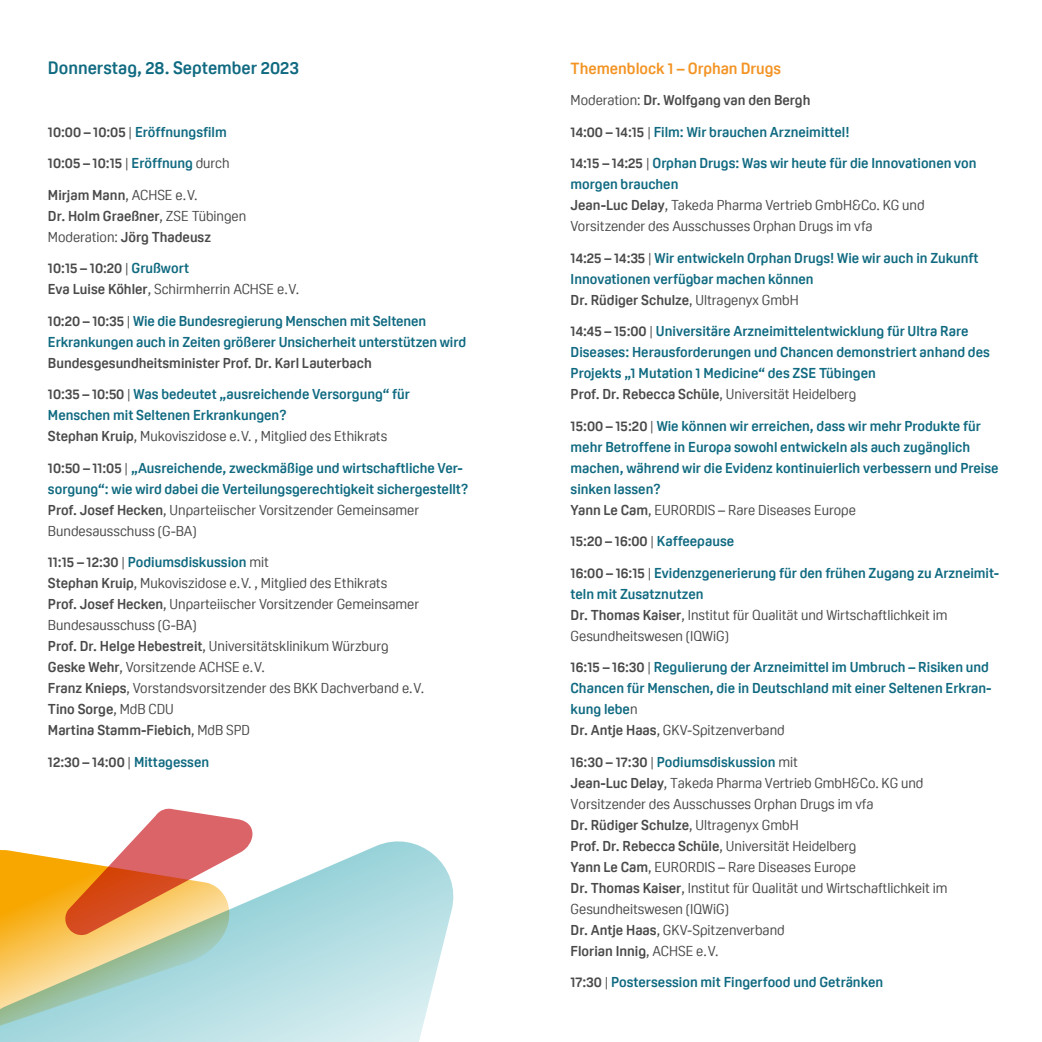
<style>
.page{position:relative;width:1042px;height:1042px;background:#fff}
.page>*{position:absolute;margin:0;border:0;box-sizing:border-box;transform-origin:0 0}
.t1{font:700 17.5px "Oscine";color:#106a81}
.t2{font:700 15.75px "Oscine";color:#f39424}
.t3{font:700 14px/21px "Oscine";color:#106a81}
.t4{font:14px/21px "Oscine";color:#4b4a4a}
.t5{font:700 14px/21px "Oscine";color:#4b4a4a}
.s1{color:#4b4a4a}
.s2{font-weight:400;color:#4b4a4a}
.s3{font-weight:400}
.s4{color:#106a81}
.s5{font-weight:700}
.s6{font-weight:700;color:#106a81}
</style>
<div class="page">
<svg style="left:144px;top:808px;width:107px;height:20px"></svg>
<svg style="left:0;top:828px;width:454px;height:214px"></svg>
<h1 class="t1" style="left:48px;top:57px;width:252px">Donnerstag, 28. September 2023</h1>
<p class="t3" style="left:48px;top:121px;width:180px"><span class="s1">10:00 – 10:05</span> <span class="s2">|</span> Eröffnungsfilm</p>
<p class="t5" style="left:48px;top:153px;width:183px">10:05 – 10:15 <span class="s3">|</span> <span class="s4">Eröffnung</span> <span class="s3">durch</span></p>
<p class="t5" style="left:48px;top:184px;width:200px">Mirjam Mann<span class="s3">, ACHSE e. V.<br></span>Dr. Holm Graeßner<span class="s3">, ZSE Tübingen<br>Moderation:</span> Jörg Thadeusz</p>
<p class="t5" style="left:48px;top:258px;width:143px">10:15 – 10:20 <span class="s3">|</span> <span class="s4">Grußwort</span></p>
<p class="t4" style="left:48px;top:279px;width:253px"><span class="s5">Eva Luise Köhler</span>, Schirmherrin ACHSE e. V.</p>
<p class="t3" style="left:48px;top:310px;width:420px"><span class="s1">10:20 – 10:35</span> <span class="s2">|</span> Wie die Bundesregierung Menschen mit Seltenen<br>Erkrankungen auch in Zeiten größerer Unsicherheit unterstützen wird</p>
<p class="t5" style="left:48px;top:352px;width:325px">Bundesgesundheitsminister Prof. Dr. Karl Lauterbach</p>
<p class="t3" style="left:48px;top:384px;width:363px"><span class="s1">10:35 – 10:50</span> <span class="s2">|</span> Was bedeutet „ausreichende Versorgung“ für<br>Menschen mit Seltenen Erkrankungen?</p>
<p class="t4" style="left:48px;top:426px;width:341px"><span class="s5">Stephan Kruip</span>, Mukoviszidose e. V. , Mitglied des Ethikrats</p>
<p class="t3" style="left:48px;top:457px;width:422px"><span class="s1">10:50 – 11:05</span> <span class="s2">|</span> „Ausreichende, zweckmäßige und wirtschaftliche Ver&shy;sorgung“: wie wird dabei die Verteilungsgerechtigkeit sichergestellt?</p>
<p class="t4" style="left:48px;top:499px;width:373px"><span class="s5">Prof. Josef Hecken</span>, Unparteiischer Vorsitzender Gemeinsamer<br>Bundesausschuss (G-BA)</p>
<p class="t3" style="left:48px;top:552px;width:222px"><span class="s1">11:15 – 12:30</span> <span class="s2">|</span> Podiumsdiskussion <span class="s2">mit</span></p>
<p class="t4" style="left:48px;top:573px;width:378px"><span class="s5">Stephan Kruip</span>, Mukoviszidose e. V. , Mitglied des Ethikrats<br><span class="s5">Prof. Josef Hecken</span>, Unparteiischer Vorsitzender Gemeinsamer Bundesausschuss (G-BA)<br><span class="s5">Prof. Dr. Helge Hebestreit</span>, Universitätsklinikum Würzburg <span class="s5">Geske Wehr</span>, Vorsitzende ACHSE e. V.<br><span class="s5">Franz Knieps</span>, Vorstandsvorsitzender des BKK Dachverband e. V.<br><span class="s5">Tino Sorge</span>, MdB CDU<br><span class="s5">Martina Stamm-Fiebich</span>, MdB SPD</p>
<p class="t5" style="left:48px;top:751px;width:163px">12:30 – 14:00 <span class="s3">|</span> <span class="s4">Mittagessen</span></p>
<p class="t2" style="left:570px;top:59px;width:212px">Themenblock 1 – Orphan Drugs</p>
<p class="t5" style="left:570px;top:90px;width:241px"><span class="s3">Moderation:</span> Dr. Wolfgang van den Bergh</p>
<p class="t3" style="left:570px;top:121px;width:280px"><span class="s1">14:00 – 14:15</span> <span class="s2">|</span> Film: Wir brauchen Arzneimittel!</p>
<p class="t4" style="left:570px;top:153px;width:407px"><span class="s5">14:15 – 14:25</span> | <span class="s6">Orphan Drugs: Was wir heute für die Innovationen von morgen brauchen<br></span><span class="s5">Jean-Luc Delay</span>, Takeda Pharma Vertrieb GmbH&amp;Co. KG und Vorsitzender des Ausschusses Orphan Drugs im vfa</p>
<p class="t3" style="left:570px;top:247px;width:409px"><span class="s1">14:25 – 14:35</span> <span class="s2">|</span> Wir entwickeln Orphan Drugs! Wie wir auch in Zukunft<br>Innovationen verfügbar machen können<br><span class="s1">Dr. Rüdiger Schulze</span><span class="s2">, Ultragenyx GmbH</span></p>
<p class="t3" style="left:570px;top:321px;width:421px"><span class="s1">14:45 – 15:00</span> <span class="s2">|</span> Universitäre Arzneimittelentwicklung für Ultra Rare Diseases: Herausforderungen und Chancen demonstriert anhand des Projekts „1 Mutation 1 Medicine“ des ZSE Tübingen<br><span class="s1">Prof. Dr. Rebecca Schüle</span><span class="s2">, Universität Heidelberg</span></p>
<p class="t3" style="left:570px;top:415px;width:429px"><span class="s1">15:00 – 15:20</span> <span class="s2">|</span> Wie können wir erreichen, dass wir mehr Produkte für mehr Betroffene in Europa sowohl entwickeln als auch zugänglich machen, während wir die Evidenz kontinuierlich verbessern und Preise sinken lassen?<br><span class="s1">Yann Le Cam</span><span class="s2">, EURORDIS – Rare Diseases Europe</span></p>
<p class="t5" style="left:570px;top:531px;width:165px">15:20 – 16:00 <span class="s3">|</span> <span class="s4">Kaffeepause</span></p>
<p class="t4" style="left:570px;top:562px;width:430px"><span class="s5">16:00 – 16:15</span> | <span class="s6">Evidenzgenerierung für den frühen Zugang zu Arzneimit&shy;teln mit Zusatznutzen<br></span><span class="s5">Dr. Thomas Kaiser</span>, Institut für Qualität und Wirtschaftlichkeit im Gesundheitswesen (IQWiG)</p>
<p class="t3" style="left:570px;top:657px;width:422px"><span class="s1">16:15 – 16:30</span> <span class="s2">|</span> Regulierung der Arzneimittel im Umbruch – Risiken und Chancen für Menschen, die in Deutschland mit einer Seltenen Erkran&shy;kung lebe<span class="s2">n<br></span><span class="s1">Dr. Antje Haas</span><span class="s2">, GKV-Spitzenverband</span></p>
<p class="t4" style="left:570px;top:751px;width:378px"><span class="s5">16:30 – 17:30</span> | <span class="s6">Podiumsdiskussion</span> mit<br><span class="s5">Jean-Luc Delay</span>, Takeda Pharma Vertrieb GmbH&amp;Co. KG und Vorsitzender des Ausschusses Orphan Drugs im vfa<br><span class="s5">Dr. Rüdiger Schulze</span>, Ultragenyx GmbH<br><span class="s5">Prof. Dr. Rebecca Schüle</span>, Universität Heidelberg<br><span class="s5">Yann Le Cam</span>, EURORDIS – Rare Diseases Europe<br><span class="s5">Dr. Thomas Kaiser</span>, Institut für Qualität und Wirtschaftlichkeit im Gesundheitswesen (IQWiG)<br><span class="s5">Dr. Antje Haas</span>, GKV-Spitzenverband<br><span class="s5">Florian Innig</span>, ACHSE e. V.</p>
<p class="t3" style="left:570px;top:972px;width:314px"><span class="s1">17:30</span> <span class="s2">|</span> Postersession mit Fingerfood und Getränken</p>
</div>
